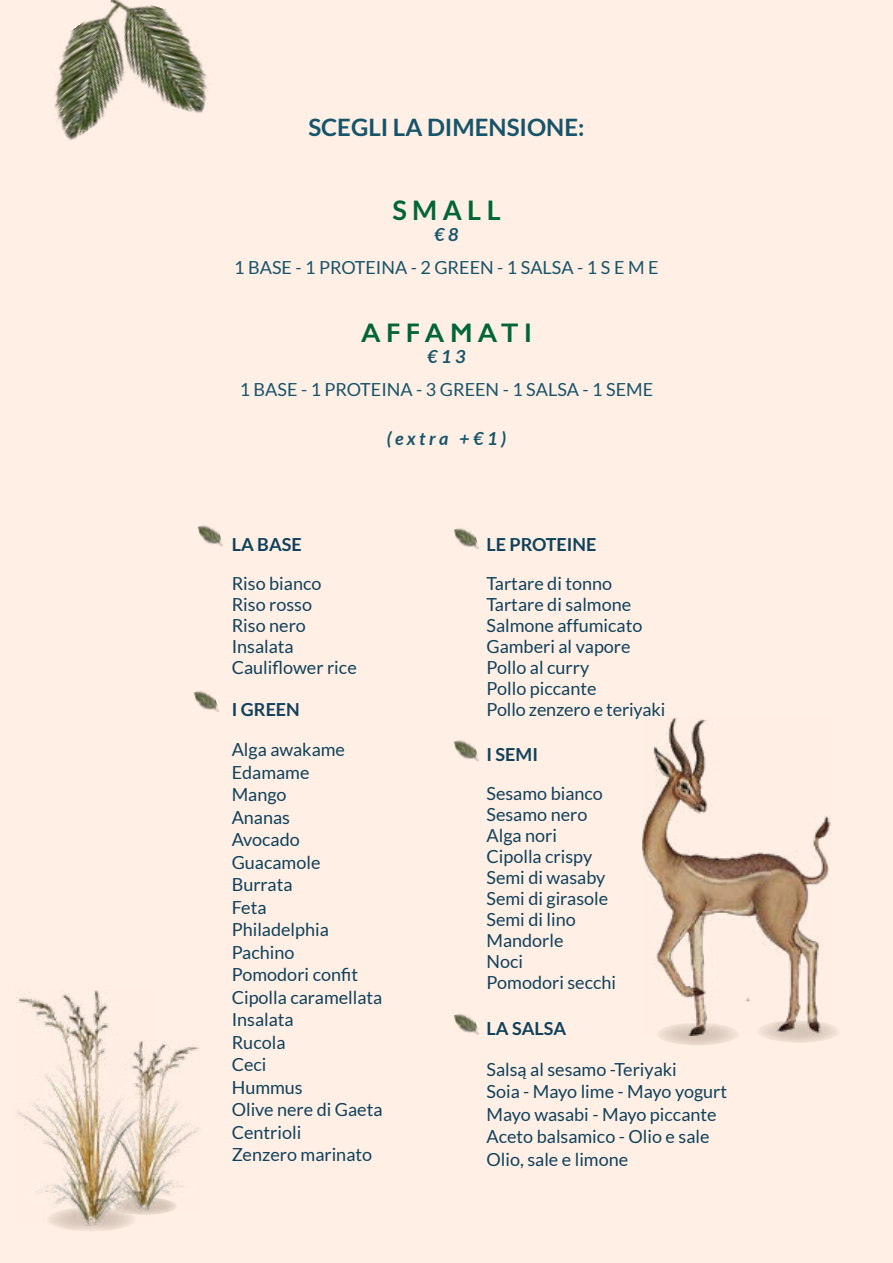
<style>
.page{position:relative;width:893px;height:1263px;background:#ffefe4}
.page>*{position:absolute;margin:0;border:0;box-sizing:border-box;transform-origin:0 0}
.t1{font:600 27px "Gill Sans";letter-spacing:.2em;color:#006539}
.t2{font:700 27px "Lato";letter-spacing:.2em;color:#006539}
.t3{font:700 24px "Lato";color:#16546b}
.t4{font:18px/22.5px "Lato";color:#10415c}
.t5{font:18px "Lato";color:#16546b}
.t6{font:700 18px "Lato";color:#10415c}
.t7{font:italic 700 18px "Lato";letter-spacing:.2em;color:#16546b}
</style>
<div class="page">
<img style="left:194px;top:690px;width:25px;height:22px">
<img style="left:198px;top:525px;width:25px;height:22px">
<img style="left:454px;top:528px;width:25px;height:21px">
<img style="left:454px;top:740px;width:25px;height:21px">
<img style="left:454px;top:1013px;width:25px;height:22px">
<svg style="left:656px;top:1023px;width:84px;height:22px"></svg>
<svg style="left:757px;top:1020px;width:83px;height:23px"></svg>
<img style="left:642px;top:717px;width:189px;height:318px">
<div style="left:46px;top:1207px;width:90px;height:24px;background:#ead9cd;border-radius:50%"></div>
<svg style="left:113px;top:1197px;width:64px;height:18px"></svg>
<img style="left:16px;top:990px;width:139px;height:235px">
<img style="left:99px;top:1040px;width:101px;height:171px">
<img style="left:169px;top:15px;width:40px;height:98px">
<img style="left:54px;top:0;width:115px;height:141px">
<h2 class="t3" style="left:308px;top:113px;width:278px">SCEGLI LA DIMENSIONE:</h2>
<h1 class="t2" style="left:392px;top:195px;width:110px">SMALL</h1>
<p class="t7" style="left:434px;top:224px;width:26px">€8</p>
<p class="t5" style="left:234px;top:258px;width:426px">1 BASE - 1 PROTEINA - 2 GREEN - 1 SALSA - 1 S E M E</p>
<h1 class="t1" style="left:361px;top:317px;width:172px">AFFAMATI</h1>
<p class="t7" style="left:427px;top:346px;width:40px">€13</p>
<p class="t5" style="left:240px;top:380px;width:415px">1 BASE - 1 PROTEINA - 3 GREEN - 1 SALSA - 1 SEME</p>
<p class="t7" style="left:387px;top:428px;width:121px">(extra +€1)</p>
<p class="t6" style="left:232px;top:534px;width:72px">LA BASE</p>
<p class="t4" style="left:232px;top:573px;width:127px;line-height:21px">Riso bianco<br>Riso rosso<br>Riso nero<br>Insalata<br>Cauliflower rice</p>
<p class="t6" style="left:232px;top:699px;width:70px">I GREEN</p>
<p class="t4" style="left:232px;top:738px;width:152px">Alga awakame<br>Edamame<br>Mango<br>Ananas<br>Avocado<br>Guacamole<br>Burrata<br>Feta<br>Philadelphia<br>Pachino<br>Pomodori confit<br>Cipolla caramellata<br>Insalata<br>Rucola<br>Ceci<br>Hummus<br>Olive nere di Gaeta<br>Centrioli<br>Zenzero marinato</p>
<p class="t6" style="left:486px;top:534px;width:111px">LE PROTEINE</p>
<p class="t4" style="left:486px;top:573px;width:180px;line-height:21px">Tartare di tonno<br>Tartare di salmone<br>Salmone affumicato<br>Gamberi al vapore<br>Pollo al curry<br>Pollo piccante<br>Pollo zenzero e teriyaki</p>
<p class="t6" style="left:486px;top:744px;width:53px">I SEMI</p>
<p class="t4" style="left:486px;top:782px;width:131px;line-height:21px">Sesamo bianco<br>Sesamo nero<br>Alga nori<br>Cipolla crispy<br>Semi di wasaby<br>Semi di girasole<br>Semi di lino<br>Mandorle<br>Noci<br>Pomodori secchi</p>
<p class="t6" style="left:486px;top:1018px;width:81px">LA SALSA</p>
<p class="t4" style="left:486px;top:1058px;width:242px">Salsą al sesamo -Teriyaki<br>Soia - Mayo lime - Mayo yogurt<br>Mayo wasabi - Mayo piccante<br>Aceto balsamico - Olio e sale<br>Olio, sale e limone</p>
</div>
